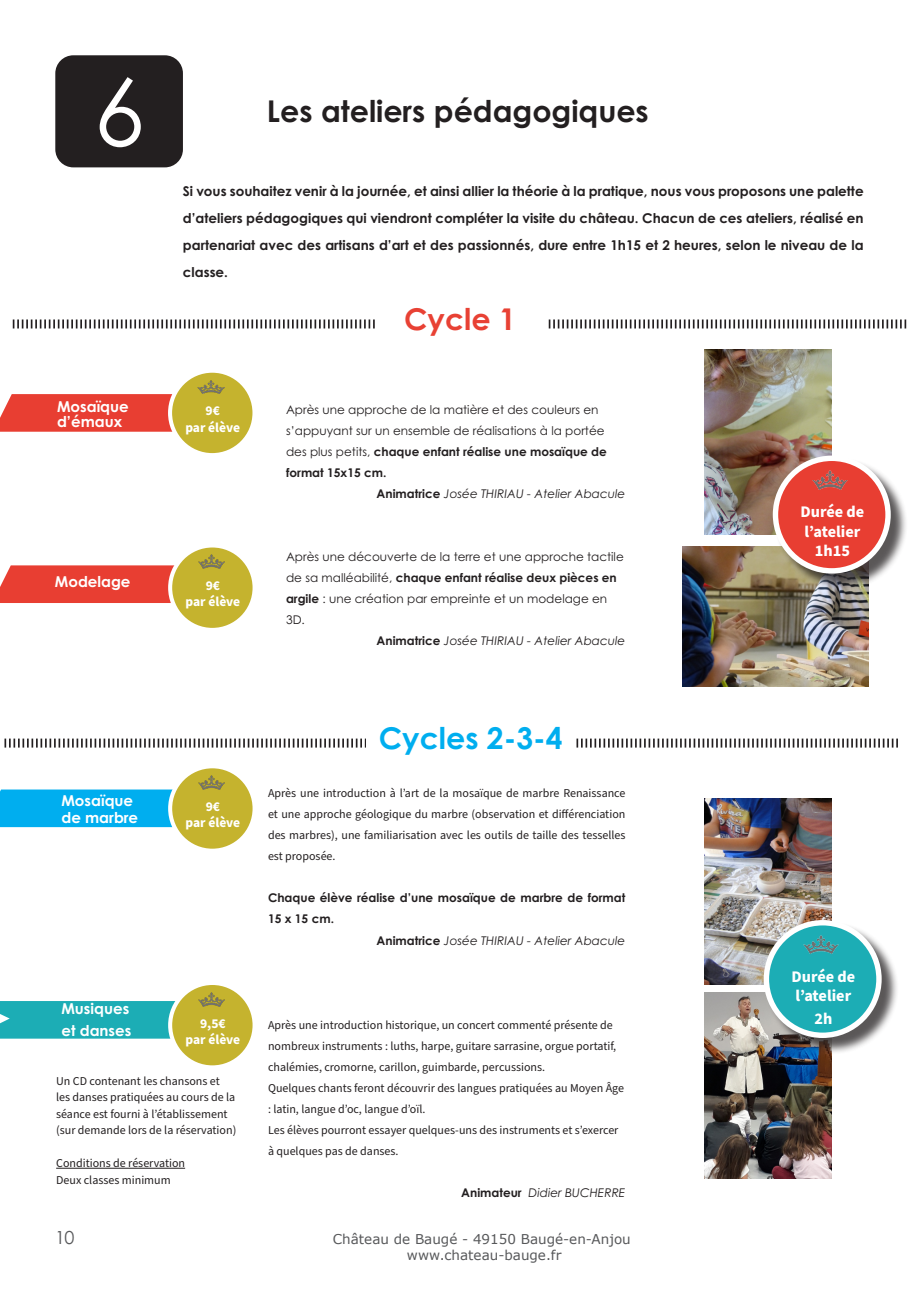
<style>
.page{position:relative;width:919px;height:1289px;background:#fff}
.page>*{position:absolute;margin:0;border:0;box-sizing:border-box;transform-origin:0 0}
.t1{font:93px "Century Gothic Pro";color:#fff}
.t2{font:700 30px "Century Gothic Pro";color:#231f20}
.t3{font:700 30px "Century Gothic Pro";color:#00aeef}
.t4{font:700 30px "Century Gothic Pro";color:#e84134}
.t5{font:18px "Century Gothic Pro";color:#57585a}
.t6{font:700 16.2px/19.5px "Source Sans Pro";color:#fff}
.t7{font:700 15px/15px "Century Gothic Pro";color:#fff}
.t8{font:700 13.5px/27px "Century Gothic Pro";color:#231f20;text-align:justify}
.t9{font:13.5px/16.2px "Verdana";color:#57585a;text-align:center}
.t10{font:700 13.5px "Source Sans Pro";letter-spacing:-.005em;color:#fff}
.t11{font:12px/21px "Source Sans Pro";color:#231f20}
.t12{font:12px/21px "Century Gothic Pro";color:#231f20}
.t13{font:italic 12px "Century Gothic Pro";color:#231f20}
.t14{font:700 12px/21px "Century Gothic Pro";color:#231f20}
.s1{font-weight:700}
.s2{font-weight:700;font-style:normal}
</style>
<div class="page">
<svg style="left:13px;top:319px;width:893px;height:9px"></svg>
<div style="left:0;top:1001px;width:176px;height:37px;background:#1cadb5"></div>
<div style="left:0;top:789px;width:172px;height:38px;background:#00aeef"></div>
<div style="left:0;top:565px;width:175px;height:38px;background:#e83e32"></div>
<div style="left:0;top:394px;width:172px;height:37px;background:#e83e32"></div>
<div style="left:55px;top:55px;width:128px;height:112px;background:#231f20;border-radius:18px"></div>
<div style="left:375px;top:307px;width:170px;height:38px;background:#fff"></div>
<svg style="left:5px;top:738px;width:892px;height:9px"></svg>
<div style="left:366px;top:726px;width:209px;height:38px;background:#fff"></div>
<div style="left:170px;top:371px;width:84px;height:84px;background:#c5b32e;border-radius:50%"></div>
<div style="left:168px;top:368px;width:88px;height:89px;border:4px solid #fff;border-radius:50%"></div>
<img style="left:198px;top:380px;width:26px;height:14px">
<div style="left:170px;top:545px;width:84px;height:85px;background:#c5b32e;border-radius:50%"></div>
<div style="left:168px;top:543px;width:88px;height:89px;border:4px solid #fff;border-radius:50%"></div>
<img style="left:198px;top:555px;width:26px;height:13px">
<div style="left:170px;top:766px;width:84px;height:84px;background:#c5b32e;border-radius:50%"></div>
<div style="left:168px;top:764px;width:88px;height:88px;border:4px solid #fff;border-radius:50%"></div>
<img style="left:198px;top:775px;width:26px;height:14px">
<div style="left:170px;top:982px;width:84px;height:85px;background:#c5b32e;border-radius:50%"></div>
<div style="left:168px;top:980px;width:88px;height:89px;border:4px solid #fff;border-radius:50%"></div>
<img style="left:198px;top:992px;width:26px;height:14px">
<img style="left:704px;top:992px;width:127px;height:186px">
<img style="left:704px;top:349px;width:127px;height:186px">
<img style="left:682px;top:547px;width:186px;height:139px">
<div style="left:774px;top:458px;width:133px;height:132px;background:#231f20;opacity:.75"></div>
<div style="left:775px;top:458px;width:113px;height:113px;background:#e83e32;border-radius:50%"></div>
<div style="left:772px;top:455px;width:118px;height:118px;border:5px solid #fff;border-radius:50%"></div>
<img style="left:812px;top:471px;width:35px;height:18px">
<img style="left:704px;top:798px;width:127px;height:186px">
<div style="left:765px;top:922px;width:133px;height:133px;background:#231f20;opacity:.75"></div>
<div style="left:766px;top:922px;width:112px;height:113px;background:#1cadb5;border-radius:50%"></div>
<div style="left:763px;top:920px;width:118px;height:117px;border:5px solid #fff;border-radius:50%"></div>
<img style="left:803px;top:935px;width:35px;height:18px">
<div style="left:61px;top:1003px;width:104px;height:33px;background:#1cadb5"></div>
<hr style="left:56px;top:1167px;width:129px;height:1px;background:#231f20">
<p class="t1" style="left:93px;top:55px;width:53px">6</p>
<p class="t7" style="left:57px;top:398px;width:73px">Mosaïque d’émaux</p>
<p class="t7" style="left:55px;top:573px;width:77px">Modelage</p>
<p class="t2" style="left:267px;top:93px;width:383px">Les ateliers pédagogiques</p>
<p class="t8" style="left:183px;top:177px;width:682px">Si vous souhaitez venir à la journée, et ainsi allier la théorie à la pratique, nous vous proposons une palette d’ateliers pédagogiques qui viendront compléter la visite du château. Chacun de ces ateliers, réalisé en partenariat avec des artisans d’art et des passionnés, dure entre 1h15 et 2 heures, selon le niveau de la classe.</p>
<p class="t10" style="left:205px;top:402px;width:16px">9€</p>
<p class="t10" style="left:185px;top:418px;width:56px">par élève</p>
<p class="t10" style="left:206px;top:576px;width:16px">9€</p>
<p class="t10" style="left:185px;top:593px;width:56px">par élève</p>
<p class="t4" style="left:404px;top:300px;width:113px">Cycle 1</p>
<p class="t12" style="left:286px;top:398px;width:322px">Après une approche de la matière et des couleurs en s’appuyant sur un ensemble de réalisations à la portée des plus petits, <span class="s1">chaque enfant réalise une mosaïque de format 15x15 cm.</span></p>
<p class="t13" style="left:376px;top:486px;width:250px"><span class="s2">Animatrice</span> Josée THIRIAU - Atelier Abacule</p>
<p class="t12" style="left:286px;top:545px;width:339px">Après une découverte de la terre et une approche tactile de sa malléabilité, <span class="s1">chaque enfant réalise deux pièces en argile</span> : une création par empreinte et un modelage en 3D.</p>
<p class="t13" style="left:376px;top:633px;width:250px"><span class="s2">Animatrice</span> Josée THIRIAU - Atelier Abacule</p>
<p class="t3" style="left:379px;top:719px;width:185px">Cycles 2-3-4</p>
<p class="t6" style="left:800px;top:502px;width:65px">Durée de l’atelier</p>
<p class="t6" style="left:814px;top:541px;width:37px">1h15</p>
<p class="t7" style="left:61px;top:791px;width:78px;line-height:17.1px">Mosaïque de marbre</p>
<p class="t11" style="left:268px;top:783px;width:359px;text-align:justify">Après une introduction à l’art de la mosaïque de marbre Renaissance et une approche géologique du marbre (observation et différenciation des marbres), une familiarisation avec les outils de taille des tesselles est proposée.</p>
<p class="t14" style="left:268px;top:887px;width:359px">Chaque élève réalise d’une mosaïque de marbre de format<br>15 x 15 cm.</p>
<p class="t13" style="left:376px;top:933px;width:250px"><span class="s2">Animatrice</span> Josée THIRIAU - Atelier Abacule</p>
<p class="t10" style="left:206px;top:797px;width:16px">9€</p>
<p class="t10" style="left:185px;top:813px;width:56px">par élève</p>
<p class="t7" style="left:61px;top:1001px;width:69px">Musiques</p>
<p class="t7" style="left:61px;top:1022px;width:71px">et danses</p>
<p class="t10" style="left:200px;top:1014px;width:27px">9,5€</p>
<p class="t10" style="left:185px;top:1030px;width:56px">par élève</p>
<p class="t11" style="left:56px;top:1072px;width:182px;line-height:16.5px">Un CD contenant les chansons et les danses pratiquées au cours de la séance est fourni à l’établissement (sur demande lors de la réservation)</p>
<p class="t11" style="left:56px;top:1155px;width:130px;line-height:16.5px">Conditions de réservation<br>Deux classes minimum</p>
<p class="t11" style="left:268px;top:1014px;width:350px">Après une introduction historique, un concert commenté présente de nombreux instruments : luths, harpe, guitare sarrasine, orgue portatif, chalémies, cromorne, carillon, guimbarde, percussions.</p>
<p class="t11" style="left:268px;top:1077px;width:357px">Quelques chants feront découvrir des langues pratiquées au Moyen Âge : latin, langue d’oc, langue d’oïl.</p>
<p class="t11" style="left:268px;top:1119px;width:352px">Les élèves pourront essayer quelques-uns des instruments et s’exercer à quelques pas de danses.</p>
<p class="t13" style="left:461px;top:1185px;width:166px"><span class="s2">Animateur</span> Didier BUCHERRE</p>
<h3 class="t5" style="left:55px;top:1226px;width:21px">10</h3>
<p class="t9" style="left:333px;top:1230px;width:299px">Château de Baugé - 49150 Baugé-en-Anjou www.chateau-bauge.fr</p>
<p class="t6" style="left:791px;top:966px;width:65px">Durée de l’atelier</p>
<p class="t6" style="left:814px;top:1008px;width:19px">2h</p>
</div>
